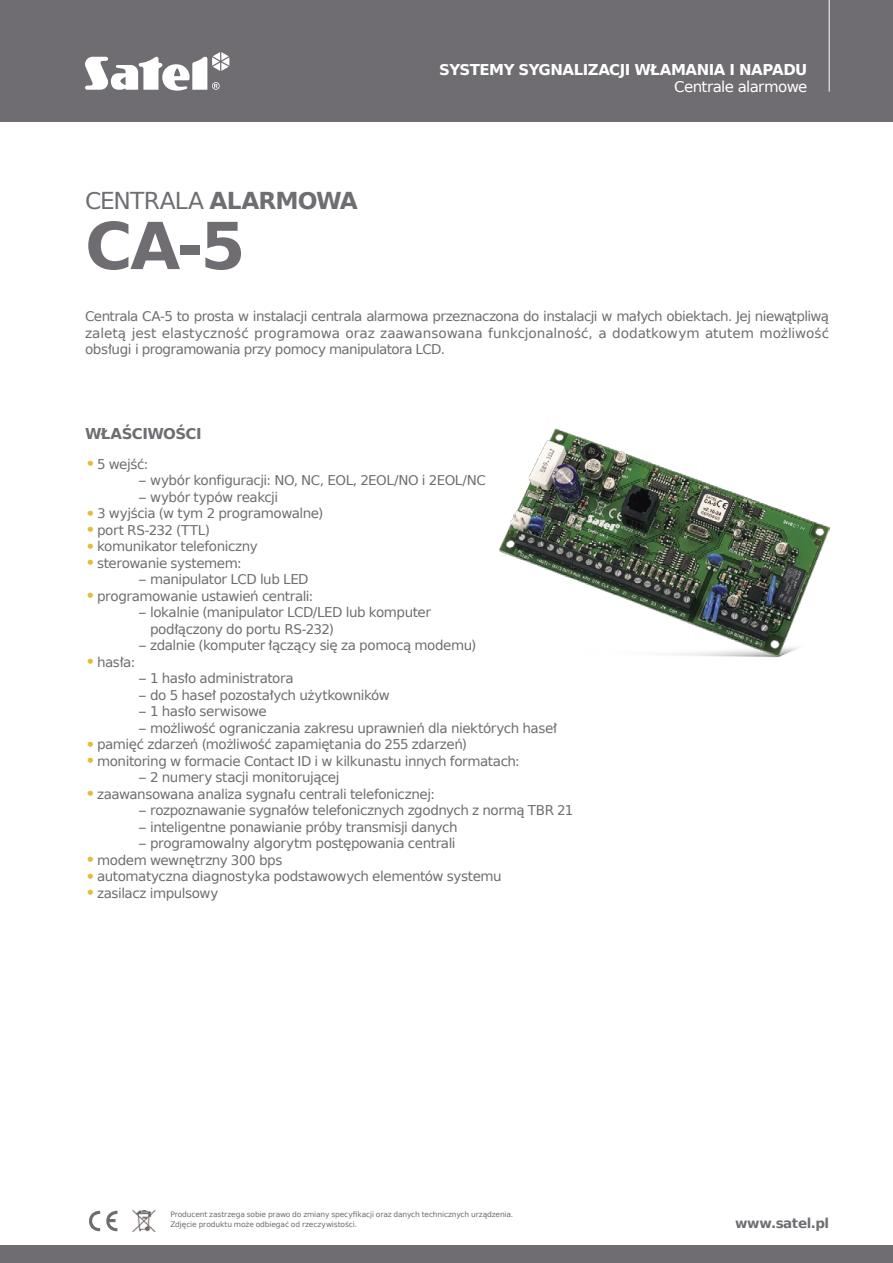
<style>
.page{position:relative;width:893px;height:1263px;background:#fff}
.page>*{position:absolute;margin:0;border:0;box-sizing:border-box;transform-origin:0 0}
.t1{font:700 64.8px "Prima Sans EU";color:#6f6d72}
.t2{font:23.4px "Prima Sans EU";letter-spacing:-.035em;color:#6f6d72}
.t3{font:700 15px "Prima Sans EU";letter-spacing:-.035em;color:#fff}
.t4{font:15px "Prima Sans EU";letter-spacing:-.04em;color:#fff}
.t5{font:700 15px "Prima Sans EU";letter-spacing:-.04em;color:#6f6d72}
.t6{font:13.5px/16.5px "Prima Sans EU";letter-spacing:-.035em;color:#6f6d72}
.t7{font:700 13.5px "Prima Sans EU";letter-spacing:-.03em;color:#6f6d72}
.t8{font:7.5px/10.5px "Prima Sans EU";letter-spacing:-.015em;color:#6f6d72}
.s1{font-weight:700}
.s2{font-size:18px;color:#e5bc38}
</style>
<div class="page">
<div style="left:0;top:0;width:893px;height:121px;background:#6f6d72"></div>
<svg style="left:85px;top:52px;width:144px;height:39px"></svg>
<hr style="left:829px;top:0;width:1px;height:92px;background:#fff">
<img style="left:132px;top:1210px;width:24px;height:22px">
<svg style="left:89px;top:1210px;width:28px;height:22px"></svg>
<div style="left:0;top:1245px;width:893px;height:18px;background:#6f6d72"></div>
<img style="left:499px;top:428px;width:330px;height:229px">
<h2 class="t2" style="left:85px;top:184px;width:274px">CENTRALA <span class="s1">ALARMOWA</span></h2>
<h1 class="t1" style="left:85px;top:200px;width:162px">CA-5</h1>
<p class="t3" style="left:439px;top:59px;width:370px">SYSTEMY SYGNALIZACJI WŁAMANIA I NAPADU</p>
<p class="t4" style="left:674px;top:76px;width:135px">Centrale alarmowe</p>
<p class="t6" style="left:85px;top:308px;width:746px;text-align:justify">Centrala CA-5 to prosta w instalacji centrala alarmowa przeznaczona do instalacji w małych obiektach. Jej niewątpliwą zaletą jest elastyczność programowa oraz zaawansowana funkcjonalność, a dodatkowym atutem możliwość obsługi i programowania przy pomocy manipulatora LCD.</p>
<p class="t5" style="left:85px;top:424px;width:118px">WŁAŚCIWOŚCI</p>
<p class="t6" style="left:85px;top:455px;width:65px"><span class="s2">•</span>5 wejść:</p>
<p class="t6" style="left:139px;top:472px;width:348px">– wybór konfiguracji: NO, NC, EOL, 2EOL/NO i 2EOL/NC</p>
<p class="t6" style="left:139px;top:488px;width:141px">– wybór typów reakcji</p>
<p class="t6" style="left:85px;top:505px;width:240px"><span class="s2">•</span>3 wyjścia (w tym 2 programowalne)</p>
<p class="t6" style="left:85px;top:521px;width:127px"><span class="s2">•</span>port RS-232 (TTL)</p>
<p class="t6" style="left:85px;top:538px;width:174px"><span class="s2">•</span>komunikator telefoniczny</p>
<p class="t6" style="left:85px;top:554px;width:158px"><span class="s2">•</span>sterowanie systemem:</p>
<p class="t6" style="left:139px;top:571px;width:171px">– manipulator LCD lub LED</p>
<p class="t6" style="left:85px;top:587px;width:230px"><span class="s2">•</span>programowanie ustawień centrali:</p>
<p class="t6" style="left:150px;top:604px;width:282px;text-indent:-11px">– lokalnie (manipulator LCD/LED lub komputer podłączony do portu RS-232)</p>
<p class="t6" style="left:139px;top:637px;width:339px">– zdalnie (komputer łączący się za pomocą modemu)</p>
<p class="t6" style="left:85px;top:653px;width:52px"><span class="s2">•</span>hasła:</p>
<p class="t6" style="left:139px;top:670px;width:156px">– 1 hasło administratora</p>
<p class="t6" style="left:139px;top:686px;width:252px">– do 5 haseł pozostałych użytkowników</p>
<p class="t6" style="left:139px;top:703px;width:129px">– 1 hasło serwisowe</p>
<p class="t6" style="left:139px;top:719px;width:420px">– możliwość ograniczania zakresu uprawnień dla niektórych haseł</p>
<p class="t6" style="left:85px;top:736px;width:384px"><span class="s2">•</span>pamięć zdarzeń (możliwość zapamiętania do 255 zdarzeń)</p>
<p class="t6" style="left:85px;top:752px;width:436px"><span class="s2">•</span>monitoring w formacie Contact ID i w kilkunastu innych formatach:</p>
<p class="t6" style="left:139px;top:769px;width:202px">– 2 numery stacji monitorującej</p>
<p class="t6" style="left:85px;top:785px;width:351px"><span class="s2">•</span>zaawansowana analiza sygnału centrali telefonicznej:</p>
<p class="t6" style="left:139px;top:802px;width:436px">– rozpoznawanie sygnałów telefonicznych zgodnych z normą TBR 21</p>
<p class="t6" style="left:139px;top:818px;width:320px">– inteligentne ponawianie próby transmisji danych</p>
<p class="t6" style="left:139px;top:835px;width:318px">– programowalny algorytm postępowania centrali</p>
<p class="t6" style="left:85px;top:851px;width:199px"><span class="s2">•</span>modem wewnętrzny 300 bps</p>
<p class="t6" style="left:85px;top:868px;width:418px"><span class="s2">•</span>automatyczna diagnostyka podstawowych elementów systemu</p>
<p class="t6" style="left:85px;top:884px;width:135px"><span class="s2">•</span>zasilacz impulsowy</p>
<p class="t8" style="left:170px;top:1209px;width:344px">Producent zastrzega sobie prawo do zmiany specyfikacji oraz danych technicznych urządzenia.<br>Zdjęcie produktu może odbiegać od rzeczywistości.</p>
<p class="t7" style="left:735px;top:1213px;width:96px">www.satel.pl</p>
</div>
